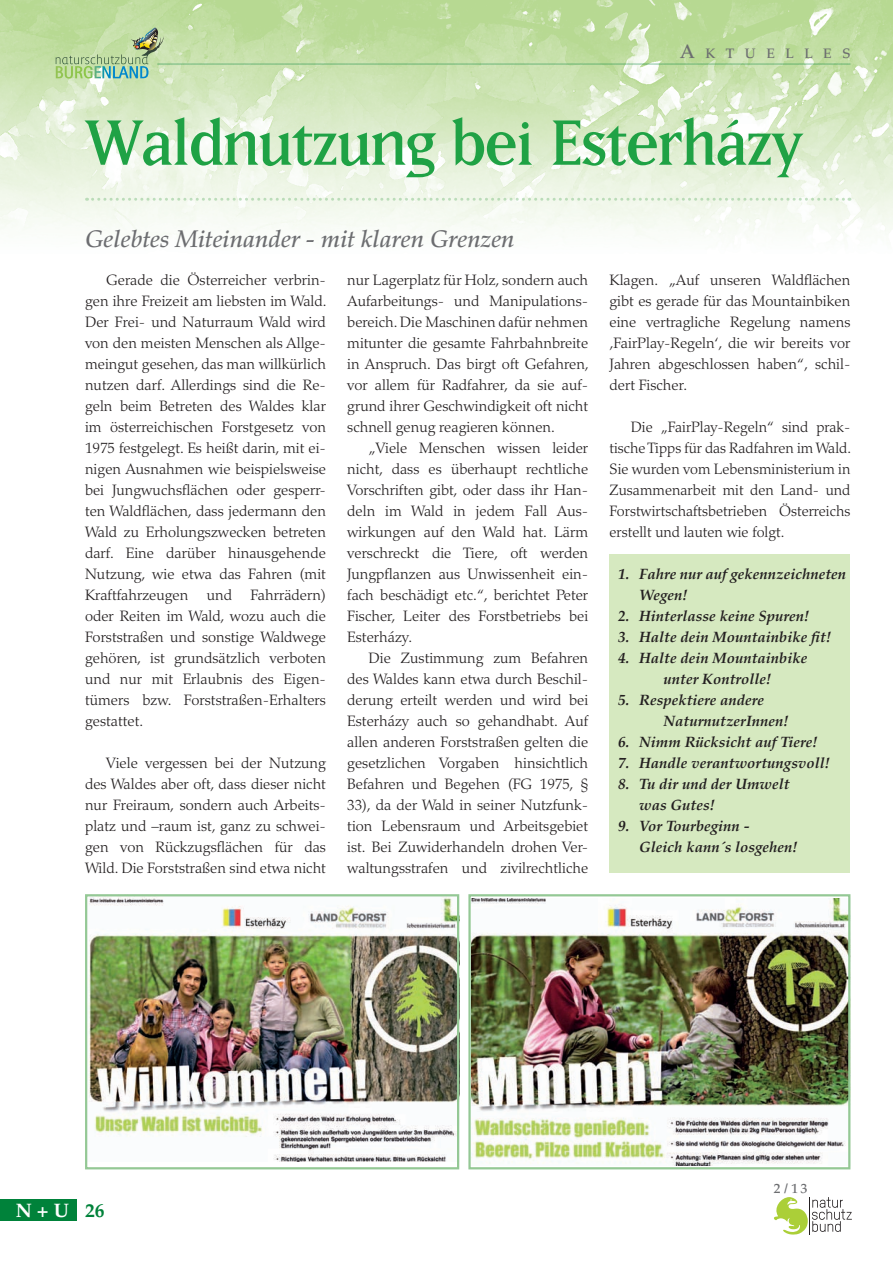
<style>
.page{position:relative;width:893px;height:1263px;background:#fff}
.page>*{position:absolute;margin:0;border:0;box-sizing:border-box;transform-origin:0 0}
.t1{font:75px "Matrix";letter-spacing:-.02em;color:#1fa245}
.t2{font:italic 500 24px "Palatino LT";color:#6c6d70}
.t3{font:700 19.5px "Palatino LT";color:#fff}
.t4{font:300 15px/21px "Palatino LT";color:#231f20;text-align:justify}
.t5{font:italic 700 15px/21px "Palatino LT";color:#231f20}
.t6{font:500 13.65px "Palatino LT";letter-spacing:.77em;color:#6c6d70}
.t7{font:500 13.5px "Palatino LT";color:#6c6d70}
.s1{font-size:19.5px}
.s2{color:#00823a}
</style>
<div class="page">
<div style="left:609px;top:554px;width:241px;height:319px;background:#d6e9c0"></div>
<img style="left:0;top:0;width:893px;height:239px">
<svg style="left:87px;top:198px;width:763px;height:3px;background:#deedd9"></svg>
<hr style="left:157px;top:64px;width:693px;height:1px;background:#00823a">
<div style="left:0;top:1199px;width:77px;height:21px;background:#00823a"></div>
<img style="left:56px;top:28px;width:108px;height:51px">
<svg style="left:774px;top:1197px;width:78px;height:37px"></svg>
<hr style="left:809px;top:1197px;width:1px;height:37px;background:#231f20">
<img style="left:88px;top:897px;width:368px;height:264px">
<div style="left:85px;top:894px;width:374px;height:275px;border:2px solid #94c895"></div>
<img style="left:472px;top:898px;width:375px;height:267px">
<div style="left:468px;top:894px;width:382px;height:275px;border:2px solid #94c895"></div>
<p class="t6" style="left:680px;top:45px;width:170px"><span class="s1">A</span>KTUELLES</p>
<h1 class="t1" style="left:85px;top:106px;width:719px">Waldnutzung bei Esterházy</h1>
<h2 class="t2" style="left:85px;top:225px;width:431px">Gelebtes Miteinander - mit klaren Grenzen</h2>
<p class="t4" style="left:85px;top:270px;width:243px;text-indent:21px">Gerade die Österreicher verbrin&shy;gen ihre Freizeit am liebsten im Wald.<br>Der Frei- und Naturraum Wald wird von den meisten Menschen als Allge&shy;meingut gesehen, das man willkürlich nutzen darf. Allerdings sind die Re&shy;geln beim Betreten des Waldes klar im österreichischen Forstgesetz von 1975 festgelegt. Es heißt darin, mit ei&shy;nigen Ausnahmen wie beispielsweise bei Jungwuchsflächen oder gesperr&shy;ten Waldflächen, dass jedermann den Wald zu Erholungszwecken betreten darf. Eine darüber hinausgehende Nutzung, wie etwa das Fahren (mit Kraftfahrzeugen und Fahrrädern) oder Reiten im Wald, wozu auch die Forststraßen und sonstige Waldwege gehören, ist grundsätzlich verboten und nur mit Erlaubnis des Eigen&shy;tümers bzw. Forststraßen-Erhalters gestattet.</p>
<p class="t4" style="left:85px;top:753px;width:242px;text-indent:21px">Viele vergessen bei der Nutzung des Waldes aber oft, dass dieser nicht nur Freiraum, sondern auch Arbeits&shy;platz und –raum ist, ganz zu schwei&shy;gen von Rückzugsflächen für das Wild. Die Forststraßen sind etwa nicht</p>
<p class="t4" style="left:347px;top:270px;width:243px">nur Lagerplatz für Holz, sondern auch Aufarbeitungs- und Manipulations&shy;bereich. Die Maschinen dafür nehmen mitunter die gesamte Fahrbahnbreite in Anspruch. Das birgt oft Gefahren, vor allem für Radfahrer, da sie auf&shy;grund ihrer Geschwindigkeit oft nicht schnell genug reagieren können.</p>
<p class="t4" style="left:347px;top:438px;width:242px;text-indent:21px">„Viele Menschen wissen leider nicht, dass es überhaupt rechtliche Vorschriften gibt, oder dass ihr Han&shy;deln im Wald in jedem Fall Aus&shy;wirkungen auf den Wald hat. Lärm verschreckt die Tiere, oft werden Jungpflanzen aus Unwissenheit ein&shy;fach beschädigt etc.“, berichtet Peter Fischer, Leiter des Forstbetriebs bei Esterházy.</p>
<p class="t4" style="left:347px;top:648px;width:242px;text-indent:21px">Die Zustimmung zum Befahren des Waldes kann etwa durch Beschil&shy;derung erteilt werden und wird bei Esterházy auch so gehandhabt. Auf allen anderen Forststraßen gelten die gesetzlichen Vorgaben hinsichtlich Befahren und Begehen (FG 1975, § 33), da der Wald in seiner Nutzfunk&shy;tion Lebensraum und Arbeitsgebiet ist. Bei Zuwiderhandeln drohen Ver&shy;waltungsstrafen und zivilrechtliche</p>
<p class="t4" style="left:609px;top:270px;width:242px">Klagen. „Auf unseren Waldflächen gibt es gerade für das Mountainbiken eine vertragliche Regelung namens ‚FairPlay-Regeln‘, die wir bereits vor Jahren abgeschlossen haben“, schil&shy;dert Fischer.</p>
<p class="t4" style="left:609px;top:417px;width:243px;text-indent:21px">Die „FairPlay-Regeln“ sind prak&shy;tische Tipps für das Radfahren im Wald.<br>Sie wurden vom Lebensministerium in Zusammenarbeit mit den Land- und Forstwirtschaftsbetrieben Österreichs erstellt und lauten wie folgt.</p>
<p class="t5" style="left:639px;top:564px;width:208px;text-indent:-21px">1. Fahre nur auf gekennzeichneten<br>Wegen!</p>
<p class="t5" style="left:618px;top:606px;width:192px">2. Hinterlasse keine Spuren!</p>
<p class="t5" style="left:618px;top:627px;width:215px">3. Halte dein Mountainbike fit!</p>
<p class="t5" style="left:663px;top:648px;width:145px;text-indent:-45px">4. Halte dein Mountainbike unter Kontrolle!</p>
<p class="t5" style="left:663px;top:690px;width:127px;text-indent:-45px">5. Respektiere andere<br>NaturnutzerInnen!</p>
<p class="t5" style="left:618px;top:732px;width:201px">6. Nimm Rücksicht auf Tiere!</p>
<p class="t5" style="left:618px;top:753px;width:213px">7. Handle verantwortungsvoll!</p>
<p class="t5" style="left:639px;top:774px;width:152px;text-indent:-21px">8. Tu dir und der Umwelt was Gutes!</p>
<p class="t5" style="left:639px;top:816px;width:160px;text-indent:-21px">9. Vor Tourbeginn -<br>Gleich kann´s losgehen!</p>
<h3 class="t3" style="left:16px;top:1199px;width:90px">N + U <span class="s2">26</span></h3>
<p class="t7" style="left:774px;top:1180px;width:35px">2/13</p>
</div>
